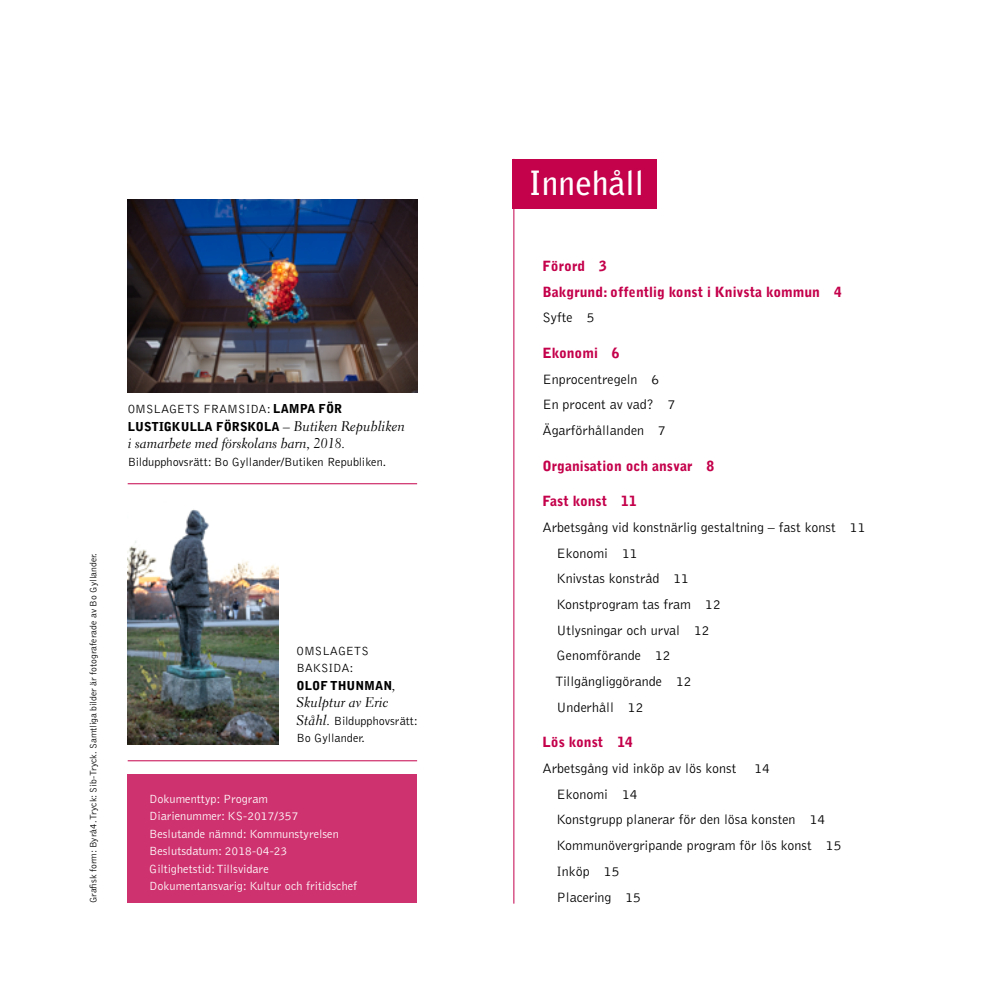
<style>
.page{position:relative;width:993px;height:993px;background:#fff}
.page>*{position:absolute;margin:0;border:0;box-sizing:border-box;transform-origin:0 0}
.t1{font:700 33.25px "Bell Gothic";color:#fff}
.t2{font:300 14px/25.7px "Bell Gothic";color:#000}
.t3{font:900 14px/25.7px "Bell Gothic";color:#c4014b}
.t4{font:14px "Electra LH Cursive";color:#000}
.t5{font:300 12.25px/17.5px "Bell Gothic";color:#fff}
.t6{font:300 12.25px/17.5px "Bell Gothic";color:#000}
.t7{font:900 12.25px/17.5px "Bell Gothic";color:#000}
.t8{font:300 9.62px "Bell Gothic";color:#000}
.s1{font-weight:300}
.s2{font-family:"Electra LH Cursive";font-weight:400;font-size:14px}
.s3{font-weight:900}
</style>
<div class="page">
<div style="left:128px;top:774px;width:289px;height:129px;background:#cf336f"></div>
<div style="left:512px;top:159px;width:144px;height:49px;background:#c4014b"></div>
<hr style="left:513px;top:159px;width:1px;height:744px;background:#c4014b">
<hr style="left:128px;top:483px;width:289px;height:1px;background:#c4014b">
<hr style="left:128px;top:760px;width:289px;height:1px;background:#c4014b">
<img style="left:128px;top:200px;width:289px;height:192px">
<img style="left:128px;top:509px;width:150px;height:235px">
<p class="t7" style="left:128px;top:400px;width:279px"><span class="s1">OMSLAGETS FRAMSIDA:</span> LAMPA FÖR<br>LUSTIGKULLA FÖRSKOLA <span class="s2">– Butiken Republiken</span></p>
<p class="t4" style="left:128px;top:435px;width:219px">i samarbete med förskolans barn, 2018.</p>
<p class="t6" style="left:128px;top:453px;width:260px">Bildupphovsrätt: Bo Gyllander/Butiken Republiken.</p>
<p class="t8" style="left:88px;top:903px;width:352px;rotate:-90deg">Grafisk form: Byrå4. Tryck: Sib-Tryck. Samtliga bilder är fotograferade av Bo Gyllander.</p>
<p class="t6" style="left:296px;top:642px;width:101px">OMSLAGETS<br>BAKSIDA:<br><span class="s3">OLOF THUNMAN</span><span class="s2">,</span></p>
<p class="t4" style="left:296px;top:693px;width:93px">Skulptur av Eric</p>
<p class="t6" style="left:296px;top:712px;width:123px"><span class="s2">Ståhl.</span> Bildupphovsrätt:<br>Bo Gyllander.</p>
<p class="t5" style="left:149px;top:789px;width:209px">Dokumenttyp: Program<br>Diarienummer: KS-2017/357<br>Beslutande nämnd: Kommunstyrelsen<br>Beslutsdatum: 2018-04-23<br>Giltighetstid: Tillsvidare<br>Dokumentansvarig: Kultur och fritidschef</p>
<h1 class="t1" style="left:528px;top:163px;width:117px">Innehåll</h1>
<p class="t3" style="left:542px;top:253px;width:301px">Förord 3<br>Bakgrund: offentlig konst i Knivsta kommun 4</p>
<p class="t2" style="left:542px;top:305px;width:54px">Syfte 5</p>
<p class="t3" style="left:542px;top:340px;width:79px">Ekonomi 6</p>
<p class="t2" style="left:542px;top:366px;width:134px">Enprocentregeln 6<br>En procent av vad? 7<br>Ägarförhållanden 7</p>
<p class="t3" style="left:542px;top:452px;width:173px">Organisation och ansvar 8</p>
<p class="t3" style="left:542px;top:488px;width:96px">Fast konst 11</p>
<p class="t2" style="left:555px;top:514px;width:312px;text-indent:-13px">Arbetsgång vid konstnärlig gestaltning – fast konst 11<br>Ekonomi 11<br>Knivstas konstråd 11<br>Konstprogram tas fram 12<br>Utlysningar och urval 12<br>Genomförande 12<br>Tillgängliggörande 12<br>Underhåll 12</p>
<p class="t3" style="left:542px;top:729px;width:92px">Lös konst 14</p>
<p class="t2" style="left:542px;top:755px;width:196px">Arbetsgång vid inköp av lös konst</p>
<p class="t2" style="left:754px;top:755px;width:17px">14</p>
<p class="t2" style="left:556px;top:781px;width:286px">Ekonomi 14<br>Konstgrupp planerar för den lösa konsten 14<br>Kommunövergripande program för lös konst 15<br>Inköp 15<br>Placering 15</p>
</div>
